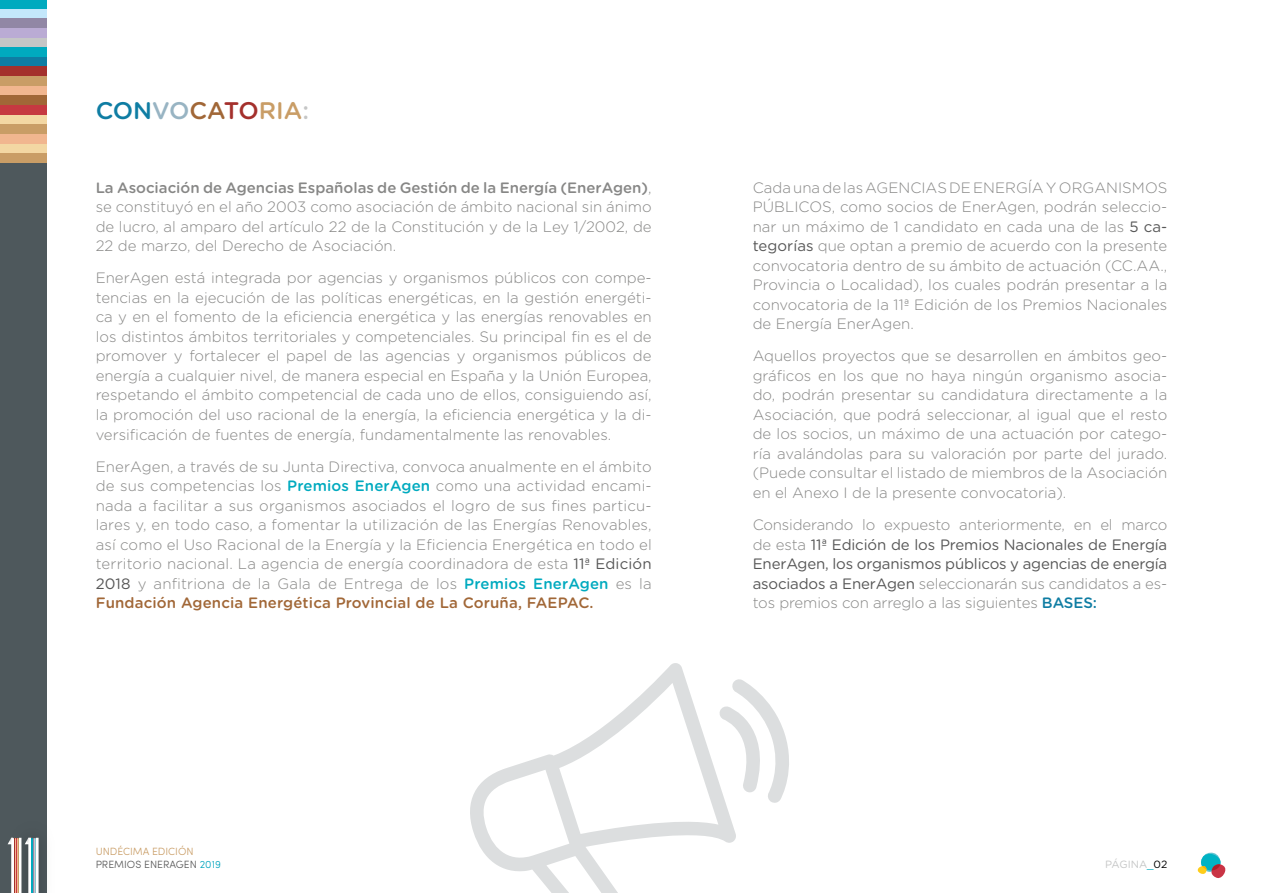
<style>
.page{position:relative;width:1263px;height:893px;background:#fff}
.page>*{position:absolute;margin:0;border:0;box-sizing:border-box;transform-origin:0 0}
.t1{font:500 24px "Gotham Rounded";color:#0f7da3}
.t2{font:300 15px/19.5px "Gotham Rounded";color:#878786;text-align:justify}
.t3{font:300 10.5px/12.6px "Sofia Pro";color:#c99d66}
.t4{font:10.5px "Gotham Rounded";letter-spacing:-.005em;color:#c5c6c6}
.s1{color:#98b4c3}
.s2{color:#a16737}
.s3{color:#a4302c}
.s4{color:#c99d66}
.s5{color:#c5c6c6}
.s6{font-weight:500}
.s7{font-weight:500;color:#00aabf}
.s8{font-weight:400;color:#575757}
.s9{font-weight:500;color:#a16737}
.s10{color:#575757}
.s11{color:#00a4bd}
.s12{font-weight:500;color:#0f7da3}
.s13{color:#00aabf}
.s14{color:#000}
</style>
<div class="page">
<svg style="left:1197px;top:852px;width:29px;height:26px"></svg>
<div style="left:0;top:56px;width:47px;height:10px;background:#0f7da3"></div>
<div style="left:0;top:47px;width:47px;height:9px;background:#00aabf"></div>
<div style="left:0;top:37px;width:47px;height:10px;background:#c5c6c6"></div>
<div style="left:0;top:28px;width:47px;height:9px;background:#baabd4"></div>
<div style="left:0;top:18px;width:47px;height:10px;background:#9187a5"></div>
<div style="left:0;top:9px;width:47px;height:9px;background:#c3e7fb"></div>
<div style="left:0;top:0;width:47px;height:9px;background:#00aabf"></div>
<div style="left:0;top:153px;width:47px;height:10px;background:#c99d66"></div>
<div style="left:0;top:143px;width:47px;height:10px;background:#f3d7a3"></div>
<div style="left:0;top:134px;width:47px;height:10px;background:#f1b68f"></div>
<div style="left:0;top:124px;width:47px;height:10px;background:#c99d66"></div>
<div style="left:0;top:114px;width:47px;height:10px;background:#f3d7a3"></div>
<div style="left:0;top:105px;width:47px;height:10px;background:#c63941"></div>
<div style="left:0;top:95px;width:47px;height:10px;background:#a16737"></div>
<div style="left:0;top:85px;width:47px;height:10px;background:#f1b68f"></div>
<div style="left:0;top:76px;width:47px;height:10px;background:#c99d66"></div>
<div style="left:0;top:66px;width:47px;height:10px;background:#a4302c"></div>
<div style="left:0;top:163px;width:47px;height:730px;background:#4e585c"></div>
<svg style="left:8px;top:838px;width:31px;height:55px"></svg>
<svg style="left:470px;top:663px;width:266px;height:230px"></svg>
<svg style="left:719px;top:678px;width:70px;height:125px"></svg>
<h1 class="t1" style="left:96px;top:94px;width:215px">CON<span class="s1">VO</span><span class="s2">CA</span><span class="s3">TO</span><span class="s4">RIA</span><span class="s5">:</span></h1>
<p class="t2" style="left:96px;top:177px;width:557px"><span class="s6">La Asociación de Agencias Españolas de Gestión de la Energía (EnerAgen)</span>, se constituyó en el año 2003 como asociación de ámbito nacional sin ánimo de lucro, al amparo del artículo 22 de la Constitución y de la Ley 1/2002, de 22 de marzo, del Derecho de Asociación.</p>
<p class="t2" style="left:96px;top:268px;width:558px">EnerAgen está integrada por agencias y organismos públicos con compe&shy;tencias en la ejecución de las políticas energéticas, en la gestión energéti&shy;ca y en el fomento de la eficiencia energética y las energías renovables en los distintos ámbitos territoriales y competenciales. Su principal fin es el de promover y fortalecer el papel de las agencias y organismos públicos de energía a cualquier nivel, de manera especial en España y la Unión Europea, respetando el ámbito competencial de cada uno de ellos, consiguiendo así, la promoción del uso racional de la energía, la eficiencia energética y la di&shy;versificación de fuentes de energía, fundamentalmente las renovables.</p>
<p class="t2" style="left:96px;top:456px;width:557px">EnerAgen, a través de su Junta Directiva, convoca anualmente en el ámbito de sus competencias los <span class="s7">Premios EnerAgen</span> como una actividad encami&shy;nada a facilitar a sus organismos asociados el logro de sus fines particu&shy;lares y, en todo caso, a fomentar la utilización de las Energías Renovables, así como el Uso Racional de la Energía y la Eficiencia Energética en todo el territorio nacional. La agencia de energía coordinadora de esta <span class="s8">11ª Edición 2018</span> y anfitriona de la Gala de Entrega de los <span class="s7">Premios EnerAgen</span> es la <span class="s9">Fundación Agencia Energética Provincial de La Coruña, FAEPAC.</span></p>
<p class="t3" style="left:96px;top:844px;width:127px">UNDÉCIMA EDICIÓN<br><span class="s10">PREMIOS ENERAGEN</span> <span class="s11">2019</span></p>
<p class="t2" style="left:753px;top:177px;width:416px">Cada una de las AGENCIAS DE ENERGÍA Y ORGANISMOS PÚBLICOS, como socios de EnerAgen, podrán seleccio&shy;nar un máximo de 1 candidato en cada una de las <span class="s8">5 ca&shy;tegorías</span> que optan a premio de acuerdo con la presente convocatoria dentro de su ámbito de actuación (CC.AA., Provincia o Localidad), los cuales podrán presentar a la convocatoria de la 11ª Edición de los Premios Nacionales de Energía EnerAgen.</p>
<p class="t2" style="left:753px;top:346px;width:416px">Aquellos proyectos que se desarrollen en ámbitos geo&shy;gráficos en los que no haya ningún organismo asocia&shy;do, podrán presentar su candidatura directamente a la Asociación, que podrá seleccionar, al igual que el resto de los socios, un máximo de una actuación por catego&shy;ría avalándolas para su valoración por parte del jurado. (Puede consultar el listado de miembros de la Asociación en el Anexo I de la presente convocatoria).</p>
<p class="t2" style="left:753px;top:514px;width:416px">Considerando lo expuesto anteriormente, en el marco de esta <span class="s8">11ª Edición de los Premios Nacionales de Energía EnerAgen, los organismos públicos y agencias de energía asociados a EnerAgen</span> seleccionarán sus candidatos a es&shy;tos premios con arreglo a las siguientes <span class="s12">BASES:</span></p>
<p class="t4" style="left:1105px;top:857px;width:63px">PÁGINA<span class="s13">_</span><span class="s14">02</span></p>
</div>
